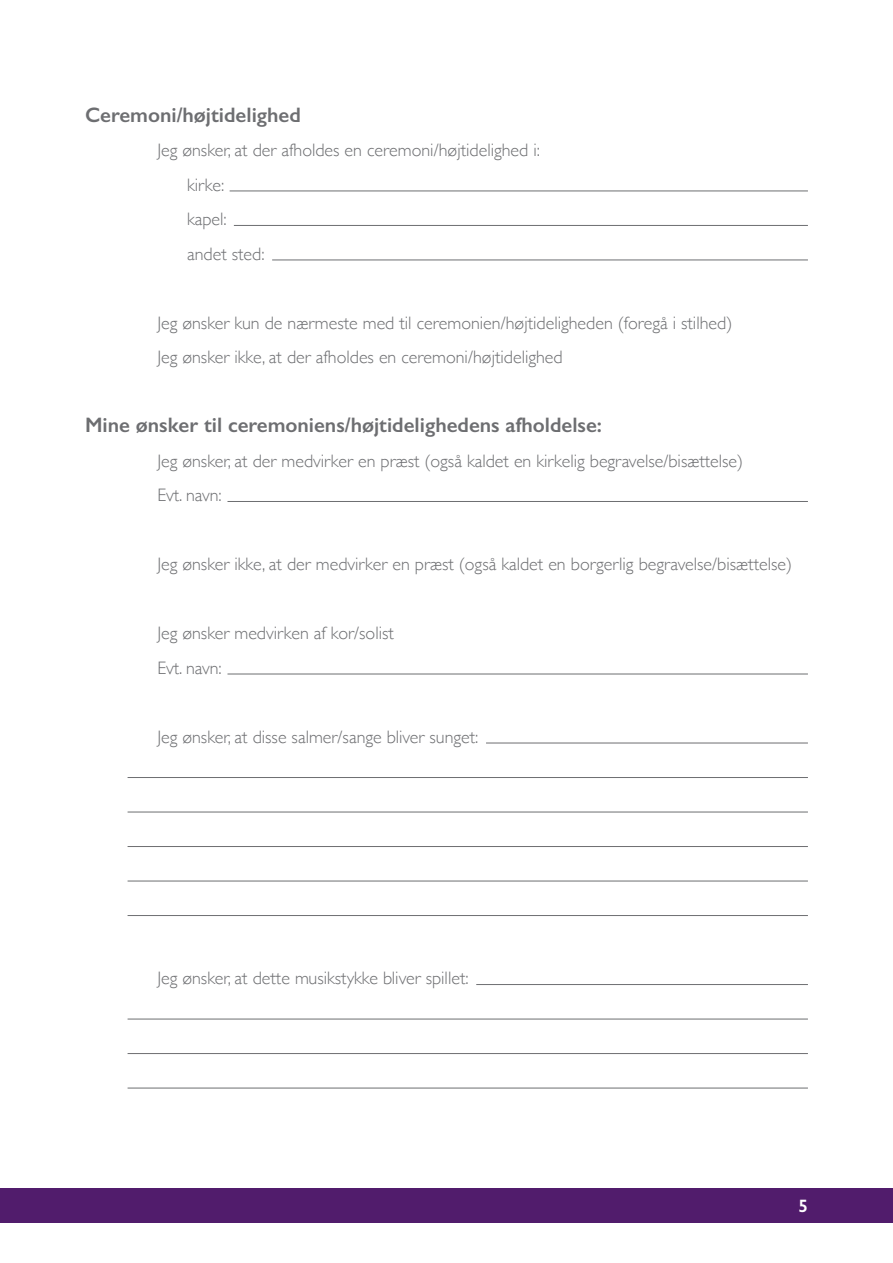
<style>
.page{position:relative;width:893px;height:1263px;background:#fff}
.page>*{position:absolute;margin:0;border:0;box-sizing:border-box;transform-origin:0 0}
.mellemrubrik{font:600 21px "Gill Sans";color:#6d6e71}
.tekst_indryk_10_mm{font:300 18px "Gill Sans";color:#6d6e71}
.tekst_indryk_10_mm_s{font:300 18px "Gill Sans";color:#6d6e71}
.tekst_indryk_17_mm_s{font:300 18px "Gill Sans";color:#6d6e71}
.t1{font:600 18px "Gill Sans";color:#fff}
</style>
<div class="page">
<div style="left:0;top:1188px;width:893px;height:34px;background:#511c6c"></div>
<hr style="left:230px;top:191px;width:578px;height:1px;background:#6d6e71">
<hr style="left:234px;top:225px;width:574px;height:1px;background:#6d6e71">
<hr style="left:272px;top:260px;width:536px;height:1px;background:#6d6e71">
<hr style="left:227px;top:501px;width:581px;height:1px;background:#6d6e71">
<hr style="left:227px;top:674px;width:581px;height:1px;background:#6d6e71">
<hr style="left:486px;top:743px;width:322px;height:1px;background:#6d6e71">
<hr style="left:128px;top:777px;width:680px;height:1px;background:#6d6e71">
<hr style="left:128px;top:812px;width:680px;height:1px;background:#6d6e71">
<hr style="left:128px;top:846px;width:680px;height:1px;background:#6d6e71">
<hr style="left:128px;top:881px;width:680px;height:1px;background:#6d6e71">
<hr style="left:128px;top:915px;width:680px;height:1px;background:#6d6e71">
<hr style="left:476px;top:984px;width:332px;height:1px;background:#6d6e71">
<hr style="left:128px;top:1019px;width:680px;height:1px;background:#6d6e71">
<hr style="left:128px;top:1053px;width:680px;height:1px;background:#6d6e71">
<hr style="left:128px;top:1088px;width:680px;height:1px;background:#6d6e71">
<p class="mellemrubrik" style="left:85px;top:102px;width:217px">Ceremoni/højtidelighed</p>
<p class="tekst_indryk_10_mm" style="left:157px;top:136px;width:384px">Jeg ønsker, at der afholdes en ceremoni/højtidelighed i:</p>
<p class="tekst_indryk_17_mm_s" style="left:187px;top:170px;width:39px">kirke:</p>
<p class="tekst_indryk_17_mm_s" style="left:187px;top:205px;width:41px">kapel:</p>
<p class="tekst_indryk_17_mm_s" style="left:187px;top:239px;width:79px">andet sted:</p>
<p class="tekst_indryk_10_mm" style="left:157px;top:308px;width:576px">Jeg ønsker kun de nærmeste med til ceremonien/højtideligheden (foregå i stilhed)</p>
<p class="tekst_indryk_10_mm" style="left:157px;top:343px;width:407px">Jeg ønsker ikke, at der afholdes en ceremoni/højtidelighed</p>
<p class="mellemrubrik" style="left:85px;top:412px;width:519px">Mine ønsker til ceremoniens/højtidelighedens afholdelse:</p>
<p class="tekst_indryk_10_mm" style="left:157px;top:446px;width:587px">Jeg ønsker, at der medvirker en præst (også kaldet en kirkelig begravelse/bisættelse)</p>
<p class="tekst_indryk_17_mm_s" style="left:157px;top:481px;width:66px">Evt. navn:</p>
<p class="tekst_indryk_10_mm" style="left:157px;top:550px;width:636px">Jeg ønsker ikke, at der medvirker en præst (også kaldet en borgerlig begravelse/bisættelse)</p>
<p class="tekst_indryk_10_mm" style="left:157px;top:619px;width:238px">Jeg ønsker medvirken af kor/solist</p>
<p class="tekst_indryk_17_mm_s" style="left:157px;top:653px;width:66px">Evt. navn:</p>
<p class="tekst_indryk_10_mm_s" style="left:157px;top:722px;width:323px">Jeg ønsker, at disse salmer/sange bliver sunget:</p>
<p class="tekst_indryk_10_mm_s" style="left:157px;top:964px;width:313px">Jeg ønsker, at dette musikstykke bliver spillet:</p>
<p class="t1" style="left:798px;top:1195px;width:11px">5</p>
</div>
